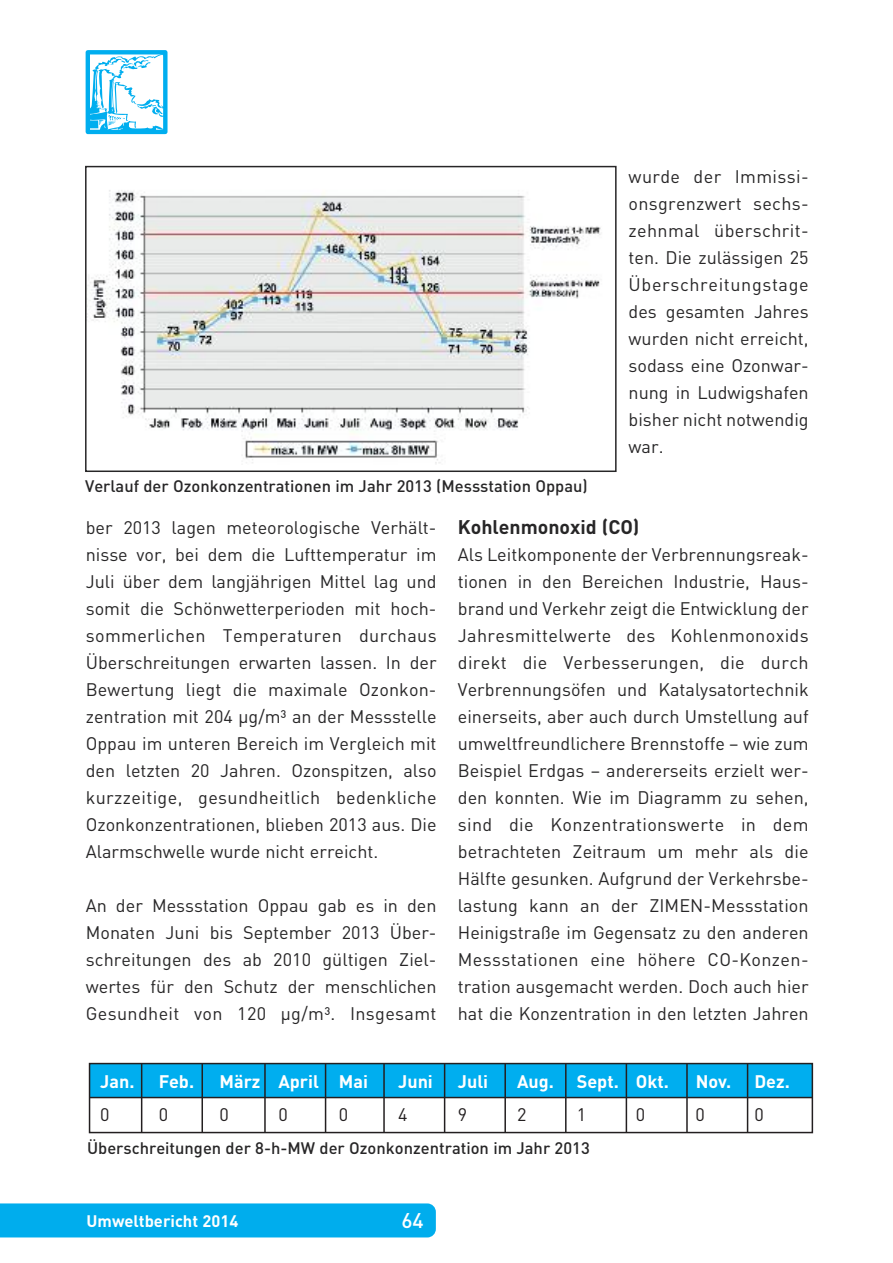
<style>
.page{position:relative;width:893px;height:1263px;background:#fff}
.page>*{position:absolute;margin:0;border:0;box-sizing:border-box;transform-origin:0 0}
.t1{font:500 21px "DIN Offc";color:#fff}
.t2{font:700 19.5px "DIN Offc";color:#272627}
.t3{font:18px/27px "DIN Offc";color:#272627;text-align:justify}
.t4{font:700 18px "DIN Offc";color:#fff}
.t5{font:18px "DIN Offc";color:#231f20}
.t6{font:500 16.5px "DIN Offc";color:#272627}
.t7{font:700 16.5px "DIN Offc";color:#fff}
</style>
<div class="page">
<div style="left:0;top:1203px;width:436px;height:34px;background:#00aded"></div>
<div style="left:86px;top:50px;width:82px;height:84px;border:4px solid #00aeef"></div>
<svg style="left:87px;top:52px;width:81px;height:80px"></svg>
<img style="left:88px;top:190px;width:513px;height:274px">
<div style="left:85px;top:166px;width:532px;height:306px;border:2px solid #272627"></div>
<div style="left:90px;top:1063px;width:722px;height:34px;background:#00aeef"></div>
<div style="left:89px;top:1063px;width:724px;height:70px;border:2px solid #231f20"></div>
<hr style="left:90px;top:1097px;width:722px;height:1px;background:#231f20">
<hr style="left:141px;top:1063px;width:1px;height:69px;background:#231f20">
<hr style="left:201px;top:1063px;width:2px;height:69px;background:#231f20">
<hr style="left:264px;top:1063px;width:2px;height:69px;background:#231f20">
<hr style="left:325px;top:1063px;width:1px;height:69px;background:#231f20">
<hr style="left:383px;top:1063px;width:2px;height:69px;background:#231f20">
<hr style="left:444px;top:1063px;width:1px;height:69px;background:#231f20">
<hr style="left:504px;top:1063px;width:2px;height:69px;background:#231f20">
<hr style="left:565px;top:1063px;width:2px;height:69px;background:#231f20">
<hr style="left:626px;top:1063px;width:1px;height:69px;background:#231f20">
<hr style="left:686px;top:1063px;width:2px;height:69px;background:#231f20">
<hr style="left:747px;top:1063px;width:1px;height:69px;background:#231f20">
<p class="t6" style="left:85px;top:476px;width:504px">Verlauf der Ozonkonzentrationen im Jahr 2013 (Messstation Oppau)</p>
<p class="t3" style="left:629px;top:163px;width:182px">wurde der Immissi&shy;onsgrenzwert sechs&shy;zehnmal überschrit&shy;ten. Die zulässigen 25<br>Überschreitungstage des gesamten Jahres wurden nicht erreicht, sodass eine Ozonwar&shy;nung in Ludwigshafen bisher nicht notwendig war.</p>
<p class="t3" style="left:86px;top:514px;width:352px">ber 2013 lagen meteorologische Verhält&shy;nisse vor, bei dem die Lufttemperatur im Juli über dem langjährigen Mittel lag und somit die Schönwetterperioden mit hoch&shy;sommerlichen Temperaturen durchaus Überschreitungen erwarten lassen. In der Bewertung liegt die maximale Ozonkon&shy;zentration mit 204 µg/m³ an der Messstelle Oppau im unteren Bereich im Vergleich mit den letzten 20 Jahren. Ozonspitzen, also kurzzeitige, gesundheitlich bedenkliche Ozonkonzentrationen, blieben 2013 aus. Die Alarmschwelle wurde nicht erreicht.</p>
<p class="t3" style="left:86px;top:892px;width:352px">An der Messstation Oppau gab es in den Monaten Juni bis September 2013 Über&shy;schreitungen des ab 2010 gültigen Ziel&shy;wertes für den Schutz der menschlichen Gesundheit von 120 µg/m³. Insgesamt</p>
<p class="t2" style="left:458px;top:514px;width:183px">Kohlenmonoxid (CO)</p>
<p class="t3" style="left:458px;top:541px;width:352px">Als Leitkomponente der Verbrennungsreak&shy;tionen in den Bereichen Industrie, Haus&shy;brand und Verkehr zeigt die Entwicklung der Jahresmittelwerte des Kohlenmonoxids direkt die Verbesserungen, die durch Verbrennungsöfen und Katalysatortechnik einerseits, aber auch durch Umstellung auf umweltfreundlichere Brennstoffe – wie zum Beispiel Erdgas – andererseits erzielt wer&shy;den konnten. Wie im Diagramm zu sehen, sind die Konzentrationswerte in dem betrachteten Zeitraum um mehr als die Hälfte gesunken. Aufgrund der Verkehrsbe&shy;lastung kann an der ZIMEN-Messstation Heinigstraße im Gegensatz zu den anderen Messstationen eine höhere CO-Konzen&shy;tration ausgemacht werden. Doch auch hier hat die Konzentration in den letzten Jahren</p>
<p class="t4" style="left:100px;top:1070px;width:36px">Jan.</p>
<p class="t4" style="left:159px;top:1070px;width:37px">Feb.</p>
<p class="t4" style="left:220px;top:1070px;width:150px">März April Mai</p>
<p class="t4" style="left:398px;top:1070px;width:36px">Juni</p>
<p class="t4" style="left:458px;top:1070px;width:32px">Juli</p>
<p class="t4" style="left:517px;top:1070px;width:38px">Aug.</p>
<p class="t4" style="left:577px;top:1070px;width:94px">Sept. Okt.</p>
<p class="t4" style="left:696px;top:1070px;width:37px">Nov.</p>
<p class="t4" style="left:754px;top:1070px;width:37px">Dez.</p>
<p class="t5" style="left:100px;top:1103px;width:11px">0</p>
<p class="t5" style="left:159px;top:1103px;width:11px">0</p>
<p class="t5" style="left:220px;top:1103px;width:11px">0</p>
<p class="t5" style="left:278px;top:1103px;width:11px">0</p>
<p class="t5" style="left:339px;top:1103px;width:11px">0</p>
<p class="t5" style="left:398px;top:1103px;width:11px">4</p>
<p class="t5" style="left:458px;top:1103px;width:11px">9</p>
<p class="t5" style="left:517px;top:1103px;width:11px">2</p>
<p class="t5" style="left:577px;top:1103px;width:11px">1</p>
<p class="t5" style="left:636px;top:1103px;width:11px">0</p>
<p class="t5" style="left:696px;top:1103px;width:11px">0</p>
<p class="t5" style="left:754px;top:1103px;width:11px">0</p>
<p class="t6" style="left:87px;top:1137px;width:504px">Überschreitungen der 8-h-MW der Ozonkonzentration im Jahr 2013</p>
<p class="t7" style="left:87px;top:1210px;width:153px">Umweltbericht 2014</p>
<p class="t1" style="left:401px;top:1207px;width:24px">64</p>
</div>
